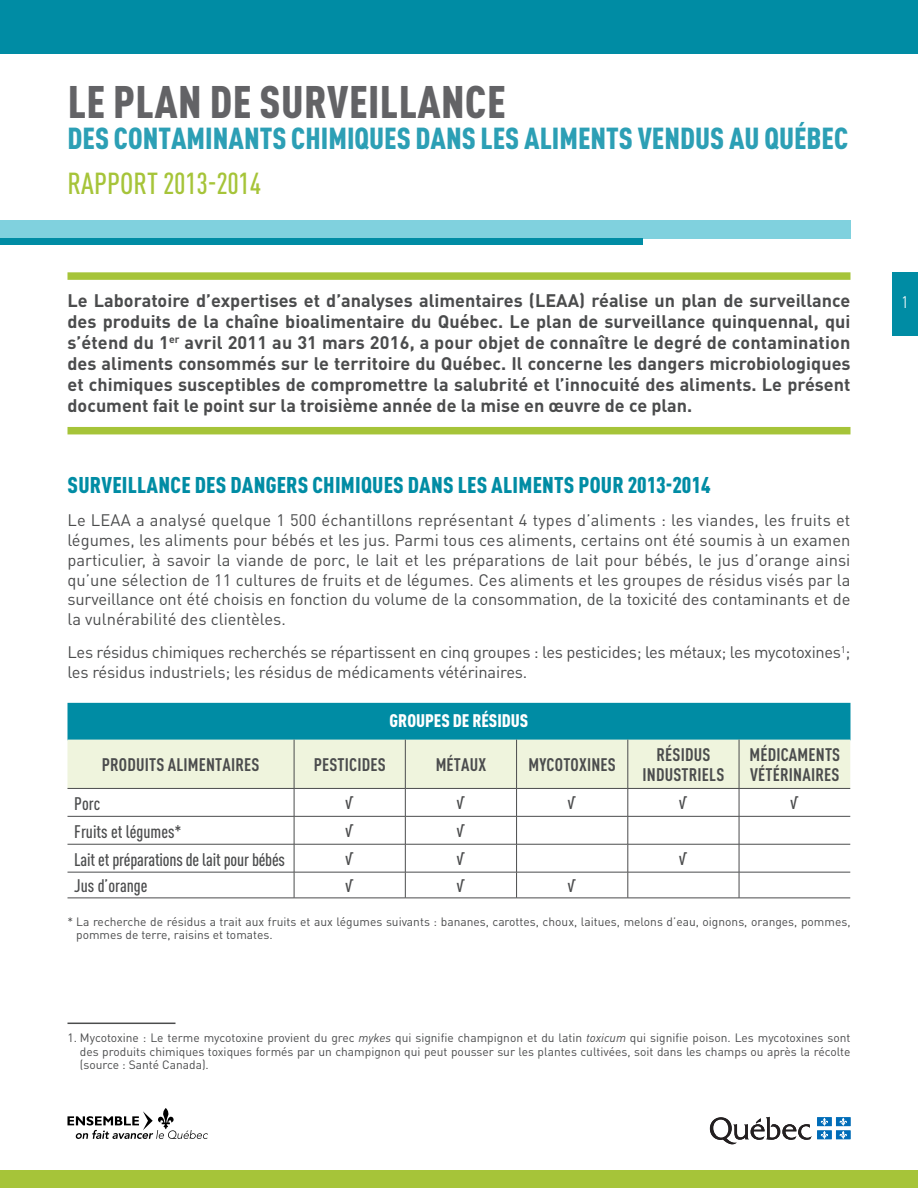
<style>
.page{position:relative;width:918px;height:1188px;background:#fff}
.page>*{position:absolute;margin:0;border:0;box-sizing:border-box;transform-origin:0 0}
.t1{font:900 condensed 45px "DINOT";letter-spacing:.01em;color:#636366}
.t2{font:900 condensed 30px "DINOT";color:#2c9fb5}
.t3{font:500 condensed 30px "DINOT";letter-spacing:-.005em;color:#a6c439}
.t4{font:900 condensed 22.5px "DINOT";letter-spacing:.01em;color:#008ca4}
.P-intro{font:700 18px/21px "DINOT";color:#4b4c4d;text-align:justify}
.TH{font:700 condensed 18px "DINOT";letter-spacing:.01em;color:#4b4c4d}
.TD{font:500 condensed 18px "DINOT";letter-spacing:-.01em;color:#4b4c4d}
.H2-table{font:900 condensed 18px "DINOT";color:#fff}
.t5{font:16.5px/19.8px "DINOT";letter-spacing:-.02em;color:#4b4c4d;text-align:justify}
.t6{font:condensed 16.5px "DINOT";color:#fff}
.t7{font:12px/13.5px "DINOT";color:#4b4c4d}
.s1{font-style:italic}
</style>
<div class="page">
<div style="left:892px;top:272px;width:26px;height:64px;background:#008ca4"></div>
<div style="left:0;top:0;width:918px;height:54px;background:#008ca4"></div>
<div style="left:0;top:1171px;width:918px;height:17px;background:#a6c439"></div>
<div style="left:0;top:220px;width:850px;height:19px;background:#80d1de"></div>
<div style="left:0;top:238px;width:643px;height:7px;background:#008ca4"></div>
<div style="left:68px;top:272px;width:782px;height:8px;background:#a6c439"></div>
<div style="left:68px;top:427px;width:782px;height:7px;background:#a6c439"></div>
<div style="left:68px;top:703px;width:782px;height:37px;background:#008ca4"></div>
<svg style="left:68px;top:740px;width:782px;height:158px"></svg>
<hr style="left:68px;top:816px;width:226px;height:1px;background:#4b4c4d">
<hr style="left:294px;top:816px;width:111px;height:1px;background:#4b4c4d">
<hr style="left:405px;top:816px;width:112px;height:1px;background:#4b4c4d">
<hr style="left:517px;top:816px;width:111px;height:1px;background:#4b4c4d">
<hr style="left:628px;top:816px;width:111px;height:1px;background:#4b4c4d">
<hr style="left:739px;top:816px;width:111px;height:1px;background:#4b4c4d">
<hr style="left:68px;top:844px;width:226px;height:1px;background:#4b4c4d">
<hr style="left:294px;top:844px;width:111px;height:1px;background:#4b4c4d">
<hr style="left:405px;top:844px;width:112px;height:1px;background:#4b4c4d">
<hr style="left:517px;top:844px;width:111px;height:1px;background:#4b4c4d">
<hr style="left:628px;top:844px;width:111px;height:1px;background:#4b4c4d">
<hr style="left:739px;top:844px;width:111px;height:1px;background:#4b4c4d">
<hr style="left:68px;top:872px;width:226px;height:1px;background:#4b4c4d">
<hr style="left:294px;top:872px;width:111px;height:1px;background:#4b4c4d">
<hr style="left:405px;top:872px;width:112px;height:1px;background:#4b4c4d">
<hr style="left:517px;top:872px;width:111px;height:1px;background:#4b4c4d">
<hr style="left:628px;top:872px;width:111px;height:1px;background:#4b4c4d">
<hr style="left:739px;top:872px;width:111px;height:1px;background:#4b4c4d">
<hr style="left:68px;top:898px;width:226px;height:1px;background:#4b4c4d">
<hr style="left:294px;top:898px;width:111px;height:1px;background:#4b4c4d">
<hr style="left:405px;top:898px;width:112px;height:1px;background:#4b4c4d">
<hr style="left:517px;top:898px;width:111px;height:1px;background:#4b4c4d">
<hr style="left:628px;top:898px;width:111px;height:1px;background:#4b4c4d">
<hr style="left:739px;top:898px;width:111px;height:1px;background:#4b4c4d">
<hr style="left:68px;top:788px;width:226px;height:1px;background:#4b4c4d">
<hr style="left:294px;top:788px;width:111px;height:1px;background:#4b4c4d">
<hr style="left:405px;top:788px;width:112px;height:1px;background:#4b4c4d">
<hr style="left:517px;top:788px;width:111px;height:1px;background:#4b4c4d">
<hr style="left:628px;top:788px;width:111px;height:1px;background:#4b4c4d">
<hr style="left:739px;top:788px;width:111px;height:1px;background:#4b4c4d">
<hr style="left:68px;top:1023px;width:108px;height:1px;background:#4b4c4d">
<img style="left:709px;top:1116px;width:142px;height:29px">
<img style="left:67px;top:1108px;width:141px;height:31px">
<h1 class="t1" style="left:68px;top:73px;width:439px">LE PLAN DE SURVEILLANCE</h1>
<h1 class="t2" style="left:68px;top:120px;width:782px">DES CONTAMINANTS CHIMIQUES DANS LES ALIMENTS VENDUS AU QUÉBEC</h1>
<h1 class="t3" style="left:68px;top:166px;width:195px">RAPPORT 2013-2014</h1>
<p class="P-intro" style="left:68px;top:289px;width:785px">Le Laboratoire d’expertises et d’analyses alimentaires (LEAA) réalise un plan de surveillance des produits de la chaîne bioalimentaire du Québec. Le plan de surveillance quinquennal, qui s’étend du 1<sup>er</sup> avril 2011 au 31 mars 2016, a pour objet de connaître le degré de contamination des aliments consommés sur le territoire du Québec. Il concerne les dangers microbiologiques et chimiques susceptibles de compromettre la salubrité et l’innocuité des aliments. Le présent document fait le point sur la troisième année de la mise en œuvre de ce plan.</p>
<h2 class="t4" style="left:68px;top:471px;width:644px">SURVEILLANCE DES DANGERS CHIMIQUES DANS LES ALIMENTS POUR 2013-2014</h2>
<p class="t5" style="left:68px;top:510px;width:785px">Le LEAA a analysé quelque 1 500 échantillons représentant 4 types d’aliments : les viandes, les fruits et légumes, les aliments pour bébés et les jus. Parmi tous ces aliments, certains ont été soumis à un examen particulier, à savoir la viande de porc, le lait et les préparations de lait pour bébés, le jus d’orange ainsi qu’une sélection de 11 cultures de fruits et de légumes. Ces aliments et les groupes de résidus visés par la surveillance ont été choisis en fonction du volume de la consommation, de la toxicité des contaminants et de la vulnérabilité des clientèles.</p>
<p class="t5" style="left:68px;top:642px;width:785px">Les résidus chimiques recherchés se répartissent en cinq groupes : les pesticides; les métaux; les mycotoxines<sup>1</sup>; les résidus industriels; les résidus de médicaments vétérinaires.</p>
<h1 class="H2-table" style="left:390px;top:709px;width:140px">GROUPES DE RÉSIDUS</h1>
<h2 class="TH" style="left:102px;top:754px;width:159px">PRODUITS ALIMENTAIRES</h2>
<h2 class="TH" style="left:314px;top:754px;width:74px">PESTICIDES</h2>
<h2 class="TH" style="left:436px;top:754px;width:52px">MÉTAUX</h2>
<h2 class="TH" style="left:529px;top:754px;width:89px">MYCOTOXINES</h2>
<h2 class="TH" style="left:656px;top:744px;width:55px">RÉSIDUS</h2>
<h2 class="TH" style="left:643px;top:763px;width:83px">INDUSTRIELS</h2>
<h2 class="TH" style="left:749px;top:744px;width:92px">MÉDICAMENTS</h2>
<h2 class="TH" style="left:750px;top:763px;width:91px">VÉTÉRINAIRES</h2>
<p class="TD" style="left:74px;top:793px;width:27px">Porc</p>
<p class="TD" style="left:346px;top:792px;width:10px">√</p>
<p class="TD" style="left:457px;top:792px;width:10px">√</p>
<p class="TD" style="left:568px;top:792px;width:10px">√</p>
<p class="TD" style="left:679px;top:792px;width:10px">√</p>
<p class="TD" style="left:791px;top:792px;width:10px">√</p>
<p class="TD" style="left:74px;top:821px;width:109px">Fruits et légumes*</p>
<p class="TD" style="left:346px;top:820px;width:10px">√</p>
<p class="TD" style="left:457px;top:820px;width:10px">√</p>
<p class="TD" style="left:74px;top:849px;width:212px">Lait et préparations de lait pour bébés</p>
<p class="TD" style="left:346px;top:848px;width:10px">√</p>
<p class="TD" style="left:457px;top:848px;width:10px">√</p>
<p class="TD" style="left:679px;top:848px;width:10px">√</p>
<p class="TD" style="left:74px;top:875px;width:75px">Jus d’orange</p>
<p class="TD" style="left:346px;top:875px;width:10px">√</p>
<p class="TD" style="left:457px;top:875px;width:10px">√</p>
<p class="TD" style="left:568px;top:875px;width:10px">√</p>
<p class="t7" style="left:76px;top:914px;width:776px;text-indent:-9px">* La recherche de résidus a trait aux fruits et aux légumes suivants : bananes, carottes, choux, laitues, melons d’eau, oignons, oranges, pommes, pommes de terre, raisins et tomates.</p>
<p class="t7" style="left:80px;top:1031px;width:772px;text-align:justify;text-indent:-12px">1. Mycotoxine : Le terme mycotoxine provient du grec <span class="s1">mykes</span> qui signifie champignon et du latin <span class="s1">toxicum</span> qui signifie poison. Les mycotoxines sont des produits chimiques toxiques formés par un champignon qui peut pousser sur les plantes cultivées, soit dans les champs ou après la récolte (source : Santé Canada).</p>
<p class="t6" style="left:902px;top:293px;width:7px">1</p>
</div>
